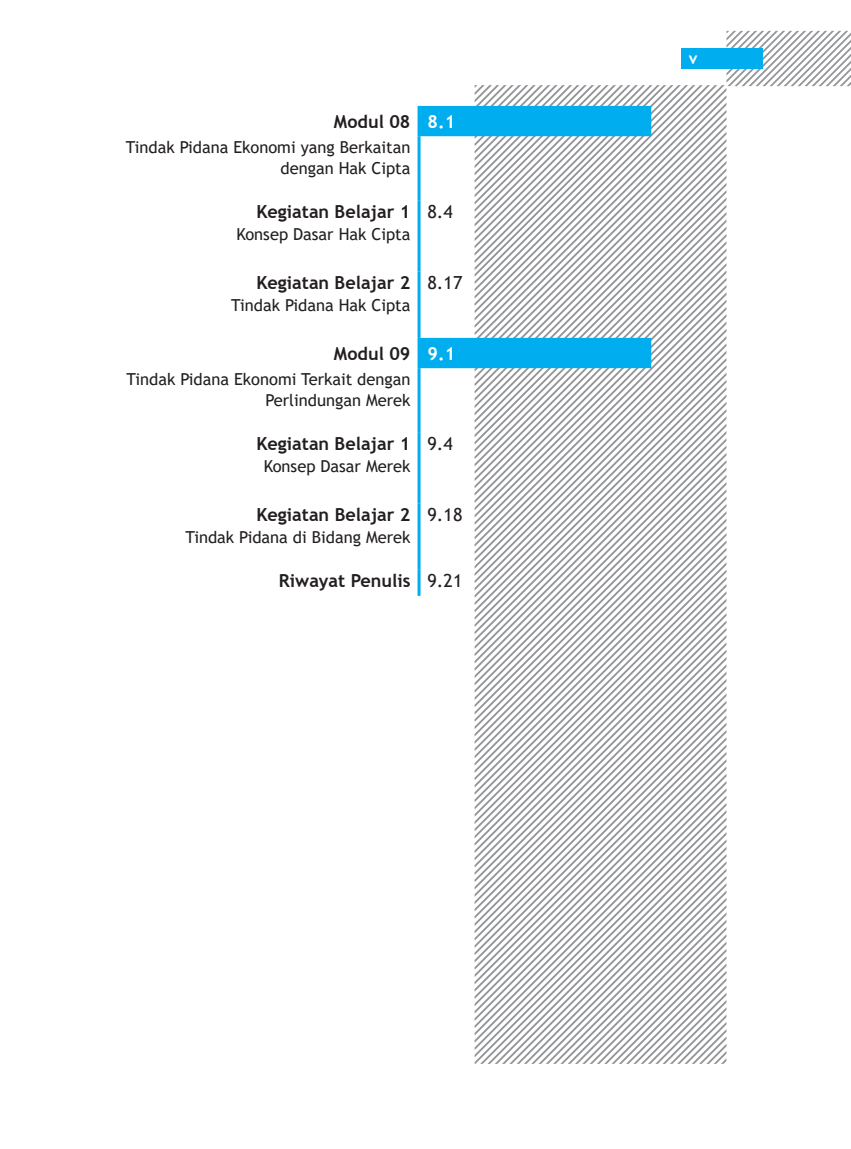
<style>
.page{position:relative;width:851px;height:1149px;background:#fff}
.page>*{position:absolute;margin:0;border:0;box-sizing:border-box;transform-origin:0 0}
.Daftar_Isi_OK{font:700 18px "Trebuchet MS";color:#231f20}
.t1{font:18px "Trebuchet MS";color:#231f20}
.t2{font:700 18px "Trebuchet MS";color:#fff}
.Daftar_Isi_OK-2{font:16.5px/21px "Trebuchet MS";color:#231f20;text-align:right}
.t3{font:700 16.5px "Trebuchet MS";color:#fff}
</style>
<div class="page">
<svg style="left:726px;top:31px;width:124px;height:55px"></svg>
<div style="left:680px;top:48px;width:82px;height:21px;background:#00aeef"></div>
<svg style="left:666px;top:85px;width:58px;height:250px"></svg>
<svg style="left:666px;top:85px;width:51px;height:243px"></svg>
<svg style="left:666px;top:85px;width:44px;height:235px"></svg>
<svg style="left:666px;top:85px;width:36px;height:228px"></svg>
<svg style="left:666px;top:85px;width:29px;height:221px"></svg>
<svg style="left:666px;top:85px;width:22px;height:213px"></svg>
<svg style="left:666px;top:85px;width:14px;height:206px"></svg>
<svg style="left:666px;top:85px;width:7px;height:199px"></svg>
<svg style="left:474px;top:85px;width:192px;height:401px"></svg>
<svg style="left:474px;top:486px;width:252px;height:40px"></svg>
<svg style="left:474px;top:526px;width:252px;height:537px"></svg>
<svg style="left:420px;top:106px;width:231px;height:262px"></svg>
<hr style="left:417px;top:106px;width:3px;height:30px;background:#00aeef">
<hr style="left:417px;top:136px;width:3px;height:64px;background:#00aeef">
<hr style="left:417px;top:200px;width:3px;height:71px;background:#00aeef">
<hr style="left:417px;top:271px;width:3px;height:67px;background:#00aeef">
<hr style="left:417px;top:338px;width:3px;height:30px;background:#00aeef">
<hr style="left:417px;top:368px;width:3px;height:64px;background:#00aeef">
<hr style="left:417px;top:432px;width:3px;height:71px;background:#00aeef">
<hr style="left:417px;top:503px;width:3px;height:66px;background:#00aeef">
<hr style="left:417px;top:569px;width:3px;height:26px;background:#00aeef">
<p class="Daftar_Isi_OK" style="left:334px;top:110px;width:78px">Modul 08</p>
<p class="t2" style="left:427px;top:110px;width:29px">8.1</p>
<p class="Daftar_Isi_OK-2" style="left:126px;top:136px;width:286px">Tindak Pidana Ekonomi yang Berkaitan dengan Hak Cipta</p>
<p class="Daftar_Isi_OK" style="left:256px;top:200px;width:156px">Kegiatan Belajar 1</p>
<p class="Daftar_Isi_OK-2" style="left:236px;top:224px;width:175px">Konsep Dasar Hak Cipta</p>
<p class="t1" style="left:427px;top:200px;width:27px">8.4</p>
<p class="Daftar_Isi_OK" style="left:256px;top:271px;width:156px">Kegiatan Belajar 2</p>
<p class="Daftar_Isi_OK-2" style="left:231px;top:295px;width:181px">Tindak Pidana Hak Cipta</p>
<p class="t1" style="left:427px;top:271px;width:36px">8.17</p>
<p class="Daftar_Isi_OK" style="left:334px;top:342px;width:78px">Modul 09</p>
<p class="t2" style="left:427px;top:342px;width:29px">9.1</p>
<p class="Daftar_Isi_OK-2" style="left:127px;top:368px;width:285px">Tindak Pidana Ekonomi Terkait dengan<br>Perlindungan Merek</p>
<p class="Daftar_Isi_OK" style="left:256px;top:432px;width:156px">Kegiatan Belajar 1</p>
<p class="Daftar_Isi_OK-2" style="left:264px;top:455px;width:148px">Konsep Dasar Merek</p>
<p class="t1" style="left:427px;top:432px;width:27px">9.4</p>
<p class="Daftar_Isi_OK" style="left:256px;top:503px;width:156px">Kegiatan Belajar 2</p>
<p class="Daftar_Isi_OK-2" style="left:185px;top:526px;width:226px">Tindak Pidana di Bidang Merek</p>
<p class="t1" style="left:427px;top:503px;width:36px">9.18</p>
<p class="Daftar_Isi_OK" style="left:279px;top:569px;width:133px">Riwayat Penulis</p>
<p class="t1" style="left:427px;top:569px;width:36px">9.21</p>
<p class="t3" style="left:688px;top:48px;width:10px">v</p>
</div>
